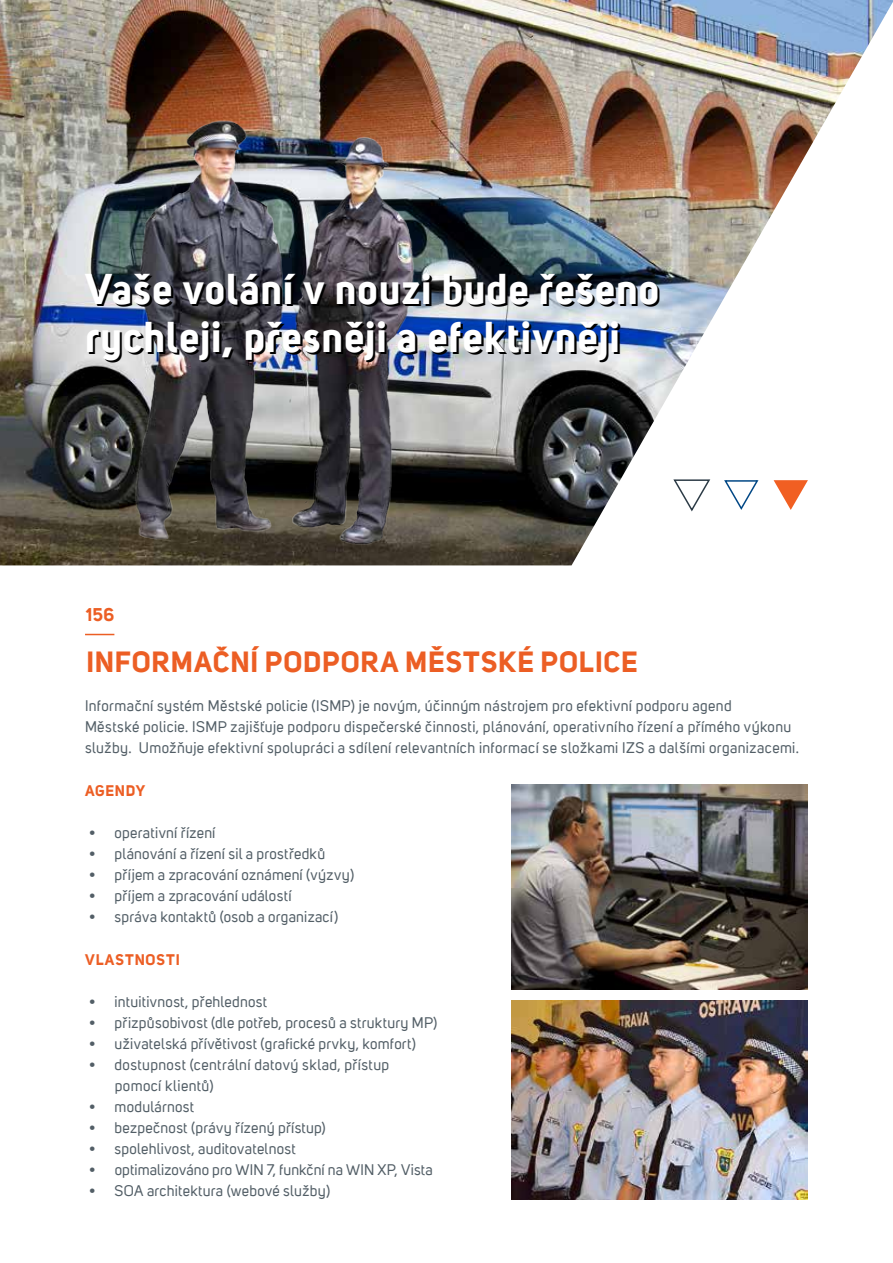
<style>
.page{position:relative;width:893px;height:1263px;background:#fff}
.page>*{position:absolute;margin:0;border:0;box-sizing:border-box;transform-origin:0 0}
.t1{font:700 42px/48px "Uni Sans";letter-spacing:.02em;color:#fff}
.t2{font:700 28.5px "Uni Sans";letter-spacing:.03em;color:#ec5e24}
.t3{font:700 18px "Uni Sans";color:#ec5e24}
.t4{font:15px/21px "Uni Sans";letter-spacing:.025em;color:#525e66}
.t5{font:700 15px "Uni Sans";letter-spacing:.06em;color:#ec5e24}
</style>
<div class="page">
<img style="left:0;top:0;width:893px;height:565px">
<svg style="left:85px;top:634px;width:29px;height:1px"></svg>
<svg style="left:723px;top:479px;width:37px;height:32px"></svg>
<svg style="left:774px;top:480px;width:34px;height:30px"></svg>
<svg style="left:673px;top:478px;width:39px;height:35px"></svg>
<img style="left:511px;top:784px;width:297px;height:205px">
<img style="left:511px;top:1000px;width:297px;height:199px">
<img style="left:87px;top:99px;width:350px;height:466px">
<h1 class="t1" style="left:85px;top:265px;width:576px">Vaše volání v nouzi bude řešeno rychleji, přesněji a efektivněji</h1>
<p class="t3" style="left:86px;top:603px;width:30px">156</p>
<h2 class="t2" style="left:87px;top:644px;width:553px">INFORMAČNÍ PODPORA MĚSTSKÉ POLICE</h2>
<p class="t4" style="left:85px;top:695px;width:715px">Informační systém Městské policie (ISMP) je novým, účinným nástrojem pro efektivní podporu agend<br>Městské policie. ISMP zajišťuje podporu dispečerské činnosti, plánování, operativního řízení a přímého výkonu služby. Umožňuje efektivní spolupráci a sdílení relevantních informací se složkami IZS a dalšími organizacemi.</p>
<p class="t5" style="left:85px;top:781px;width:62px">AGENDY</p>
<p class="t4" style="left:89px;top:822px;width:128px">• operativní řízení</p>
<p class="t4" style="left:89px;top:843px;width:238px">• plánování a řízení sil a prostředků</p>
<p class="t4" style="left:89px;top:864px;width:266px">• příjem a zpracování oznámení (výzvy)</p>
<p class="t4" style="left:89px;top:885px;width:204px">• příjem a zpracování událostí</p>
<p class="t4" style="left:89px;top:906px;width:250px">• správa kontaktů (osob a organizací)</p>
<p class="t5" style="left:85px;top:951px;width:96px">VLASTNOSTI</p>
<p class="t4" style="left:89px;top:992px;width:179px">• intuitivnost, přehlednost</p>
<p class="t4" style="left:89px;top:1013px;width:350px">• přizpůsobivost (dle potřeb, procesů a struktury MP)</p>
<p class="t4" style="left:89px;top:1034px;width:328px">• uživatelská přívětivost (grafické prvky, komfort)</p>
<p class="t4" style="left:115px;top:1055px;width:276px;text-indent:-26px">• dostupnost (centrální datový sklad, přístup pomocí klientů)</p>
<p class="t4" style="left:89px;top:1097px;width:106px">• modulárnost</p>
<p class="t4" style="left:89px;top:1118px;width:238px">• bezpečnost (právy řízený přístup)</p>
<p class="t4" style="left:89px;top:1139px;width:208px">• spolehlivost, auditovatelnost</p>
<p class="t4" style="left:89px;top:1160px;width:345px">• optimalizováno pro WIN 7, funkční na WIN XP, Vista</p>
<p class="t4" style="left:89px;top:1181px;width:242px">• SOA architektura (webové služby)</p>
</div>
